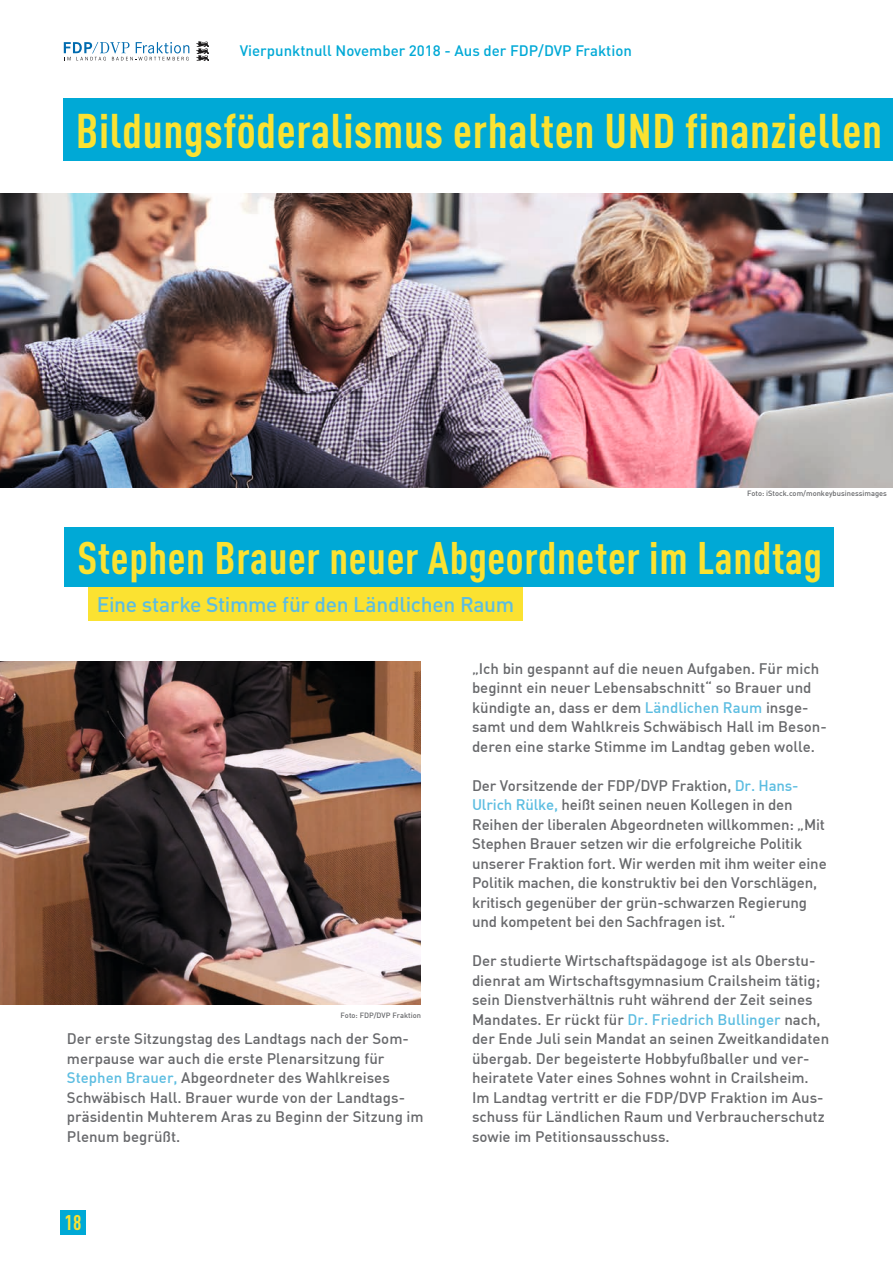
<style>
.page{position:relative;width:893px;height:1263px;background:#fff}
.page>*{position:absolute;margin:0;border:0;box-sizing:border-box;transform-origin:0 0}
.t1{font:700 condensed 48px "DINOT";letter-spacing:.015em;color:#fbe231}
.t2{font:700 condensed 45px "DINOT";letter-spacing:.015em;color:#fbe231}
.t3{font:500 21px "DINOT";letter-spacing:-.015em;color:#5cbde1}
.t4{font:700 condensed 21px "DINOT";color:#fbe231}
.t5{font:500 15px/19.5px "DIN";color:#67686b}
.t6{font:500 15px "DINOT";color:#00a9d6}
.t7{font:500 7.5px "DIN";color:#67686b}
.s1{color:#5cbde1}
</style>
<div class="page">
<div style="left:60px;top:1210px;width:26px;height:24px;background:#00a9d6"></div>
<svg style="left:64px;top:42px;width:125px;height:18px"></svg>
<img style="left:196px;top:41px;width:12px;height:20px">
<div style="left:65px;top:527px;width:769px;height:60px;background:#00a9d6"></div>
<div style="left:88px;top:588px;width:435px;height:33px;background:#fbe231"></div>
<img style="left:0;top:194px;width:893px;height:294px">
<img style="left:0;top:661px;width:421px;height:344px">
<div style="left:63px;top:99px;width:830px;height:62px;background:#00a9d6"></div>
<p class="t6" style="left:240px;top:41px;width:394px">Vierpunktnull November 2018 - Aus der FDP/DVP Fraktion</p>
<h1 class="t1" style="left:76px;top:102px;width:808px">Bildungsföderalismus erhalten UND finanziellen</h1>
<p class="t7" style="left:747px;top:488px;width:141px">Foto: iStock.com/monkeybusinessimages</p>
<h2 class="t2" style="left:77px;top:531px;width:746px">Stephen Brauer neuer Abgeordneter im Landtag</h2>
<h3 class="t3" style="left:97px;top:591px;width:419px">Eine starke Stimme für den Ländlichen Raum</h3>
<p class="t7" style="left:341px;top:1010px;width:82px">Foto: FDP/DVP Fraktion</p>
<p class="t5" style="left:67px;top:1028px;width:358px">Der erste Sitzungstag des Landtags nach der Som&shy;merpause war auch die erste Plenarsitzung für <span class="s1">Stephen Brauer,</span> Abgeordneter des Wahlkreises Schwäbisch Hall. Brauer wurde von der Landtags&shy;präsidentin Muhterem Aras zu Beginn der Sitzung im Plenum begrüßt.</p>
<h3 class="t4" style="left:65px;top:1210px;width:18px">18</h3>
<p class="t5" style="left:472px;top:658px;width:356px">„Ich bin gespannt auf die neuen Aufgaben. Für mich beginnt ein neuer Lebensabschnitt“ so Brauer und kündigte an, dass er dem <span class="s1">Ländlichen Raum</span> insge&shy;samt und dem Wahlkreis Schwäbisch Hall im Beson&shy;deren eine starke Stimme im Landtag geben wolle.</p>
<p class="t5" style="left:472px;top:775px;width:356px">Der Vorsitzende der FDP/DVP Fraktion, <span class="s1">Dr. Hans-Ulrich Rülke,</span> heißt seinen neuen Kollegen in den Reihen der liberalen Abgeordneten willkommen: „Mit Stephen Brauer setzen wir die erfolgreiche Politik unserer Fraktion fort. Wir werden mit ihm weiter eine Politik machen, die konstruktiv bei den Vorschlägen, kritisch gegenüber der grün-schwarzen Regierung und kompetent bei den Sachfragen ist. “</p>
<p class="t5" style="left:472px;top:950px;width:359px">Der studierte Wirtschaftspädagoge ist als Oberstu&shy;dienrat am Wirtschaftsgymnasium Crailsheim tätig; sein Dienstverhältnis ruht während der Zeit seines Mandates. Er rückt für <span class="s1">Dr. Friedrich Bullinger</span> nach, der Ende Juli sein Mandat an seinen Zweitkandidaten übergab. Der begeisterte Hobbyfußballer und ver&shy;heiratete Vater eines Sohnes wohnt in Crailsheim.<br>Im Landtag vertritt er die FDP/DVP Fraktion im Aus&shy;schuss für Ländlichen Raum und Verbraucherschutz sowie im Petitionsausschuss.</p>
</div>
